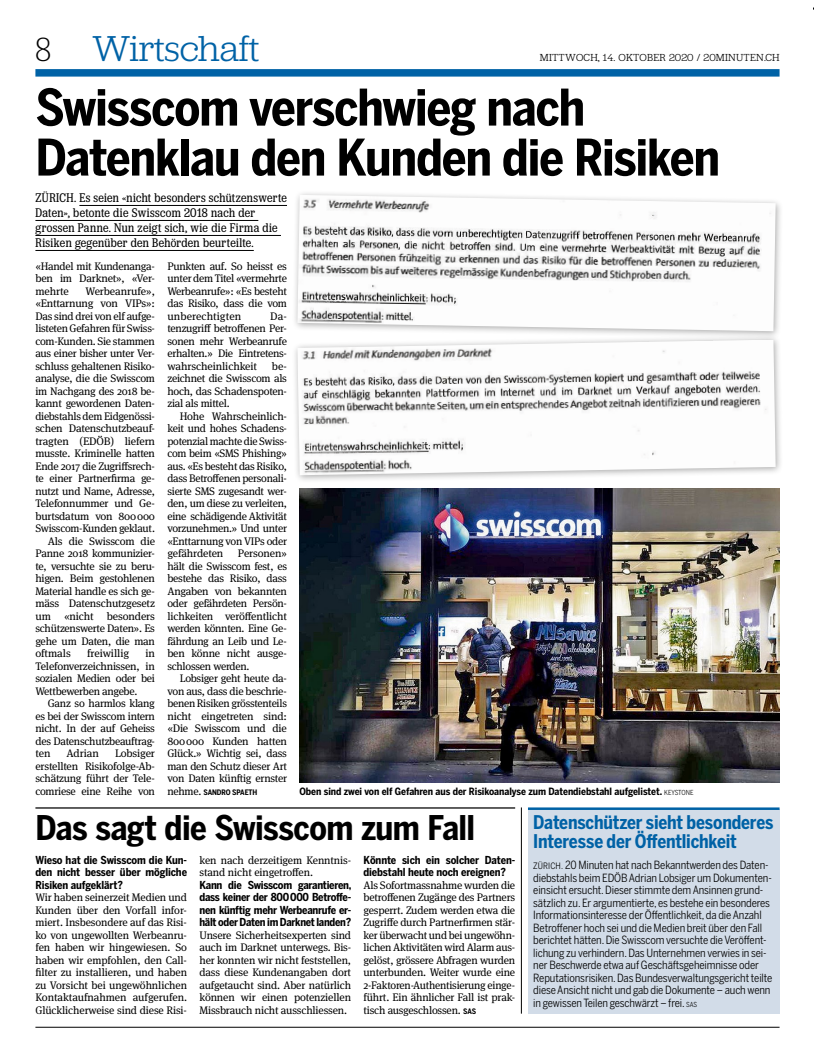
<style>
.page{position:relative;width:815px;height:1063px;background:#fff}
.page>*{position:absolute;margin:0;border:0;box-sizing:border-box;transform-origin:0 0}
.Aufmacher_40pt_Titel{font:700 50px/50px "Benton Sans Cond";letter-spacing:-.025em;color:#000}
.Seite_Rubrik{font:300 37.5px "Jubilat";letter-spacing:-.01em;color:#0062a6}
.Seite_Rubrik-2{font:300 35px "Jubilat Cond";color:#000}
.Zweitstofftitel_einz{font:700 33.75px "Benton Sans Cond";letter-spacing:-.015em;color:#000}
.Element_Titel_x21{font:700 18.75px/18.8px "Benton Sans Cond";letter-spacing:-.01em;color:#0062a6;scale:.96 1}
.Lead_x06{font:13.12px/15px "Jubilat Cond";letter-spacing:.025em;color:#000}
.Element__Text_x22{font:11.25px/12.5px "Benton Sans Cond";letter-spacing:-.01em;color:#000}
.Grundschrift_Einzug{font:11px/12.5px "Meta Serif OT";letter-spacing:-.025em;color:#000;text-align:justify}
.Inti_Antwort_x41{font:11px/12.5px "Meta Serif OT";letter-spacing:-.01em;color:#000;text-align:justify}
.Inti_Frage_x40{font:700 11px/12.5px "Benton Sans Cond";letter-spacing:-.01em;color:#000;text-align:justify}
.Grundschrift_x08{font:11px/12.5px "Meta Serif OT";letter-spacing:-.015em;color:#000;text-align:justify}
.Seite_Datum{font:300 10.62px "Jubilat";letter-spacing:.02em;color:#000}
.Legende_x11{font:700 10px "Benton Sans Cond";letter-spacing:-.005em;color:#000}
.Grundschrift_Einzug-2{font:700 7.5px "Benton Sans Cond";letter-spacing:-.015em;color:#000}
.s1{font-family:"Meta Serif OT";font-weight:400;font-size:11px}
.s2{font-weight:400;font-size:6.88px}
.s3{font-family:"Benton Sans Cond";font-weight:700;font-size:7.5px}
.s4{font-size:8.75px}
.s5{font-size:6.88px}
</style>
<div class="page">
<hr style="left:35px;top:1027px;width:745px;height:1px;background:#000">
<div style="left:35px;top:69px;width:745px;height:8px;background:#0062a6"></div>
<div style="left:292px;top:189px;width:492px;height:150px;background:#000;opacity:.34"></div>
<img style="left:297px;top:195px;width:479px;height:136px">
<div style="left:292px;top:334px;width:492px;height:149px;background:#000;opacity:.34"></div>
<img style="left:297px;top:340px;width:479px;height:135px">
<img style="left:299px;top:489px;width:480px;height:293px">
<hr style="left:35px;top:807px;width:480px;height:2px;background:#000">
<hr style="left:79px;top:205px;width:208px;height:1px;background:#000">
<hr style="left:35px;top:220px;width:223px;height:1px;background:#000">
<hr style="left:35px;top:235px;width:246px;height:1px;background:#000">
<hr style="left:35px;top:250px;width:219px;height:1px;background:#000">
<div style="left:528px;top:809px;width:252px;height:205px;background:#d2dce8"></div>
<hr style="left:528px;top:807px;width:252px;height:3px;background:#0062a6">
<hr style="left:521px;top:807px;width:1px;height:207px;background:#000">
<p class="Seite_Rubrik-2" style="left:35px;top:30px;width:17px">8</p>
<p class="Seite_Rubrik" style="left:92px;top:29px;width:169px">Wirtschaft</p>
<p class="Seite_Datum" style="left:540px;top:52px;width:241px">MITTWOCH, 14. OKTOBER 2020 / 20MINUTEN.CH</p>
<p class="Aufmacher_40pt_Titel" style="left:35px;top:82px;width:686px">Swisscom verschwieg nach<br>Datenklau den Kunden die Risiken</p>
<p class="Lead_x06" style="left:35px;top:190px;width:253px">ZÜRICH. Es seien «nicht besonders schützenswerte Daten», betonte die Swisscom 2018 nach der grossen Panne. Nun zeigt sich, wie die Firma die Risiken gegenüber den Behörden beurteilte.</p>
<p class="Grundschrift_Einzug" style="left:35px;top:260px;width:121px">«Handel mit Kundenanga&shy;ben im Darknet», «Ver&shy;mehrte</p>
<p class="Grundschrift_Einzug" style="left:167px;top:260px;width:121px">Punkten auf. So heisst es unter dem Titel «vermehrte Werbeanrufe»: «Es besteht das Risiko, dass die vom unberechtigten</p>
<p class="Grundschrift_Einzug" style="left:35px;top:285px;width:121px;text-indent:50px">Werbeanrufe», «Enttarnung von VIPs»:<br>Das sind drei von elf aufge&shy;listeten Gefahren für Swiss&shy;com-Kunden. Sie stammen aus einer bisher unter Ver&shy;schluss gehaltenen Risiko&shy;analyse, die die Swisscom im Nachgang des 2018 be&shy;kannt gewordenen Daten&shy;diebstahls dem Eidgenössi&shy;schen Datenschutzbeauf&shy;tragten (EDÖB) liefern musste. Kriminelle hatten Ende 2017 die Zugriffsrech&shy;te einer Partnerfirma ge&shy;nutzt und Name, Adresse, Telefonnummer und Ge&shy;burtsdatum von 800000<br>Swisscom-Kunden geklaut.</p>
<p class="Grundschrift_Einzug" style="left:35px;top:535px;width:121px;text-indent:12px">Als die Swisscom die Panne 2018 kommunizier&shy;te, versuchte sie zu beru&shy;higen. Beim gestohlenen Material handle es sich ge&shy;mäss Datenschutzgesetz um «nicht besonders schützenswerte Daten». Es gehe um Daten, die man oftmals</p>
<p class="Grundschrift_Einzug" style="left:167px;top:310px;width:121px;text-indent:103px">Da&shy;tenzugriff betroffenen Per&shy;sonen mehr Werbeanrufe erhalten.» Die Eintretens&shy;wahrscheinlichkeit</p>
<p class="Grundschrift_Einzug" style="left:167px;top:360px;width:121px;text-indent:105px">be&shy;zeichnet die Swisscom als hoch, das Schadenspoten&shy;zial als mittel.</p>
<p class="Grundschrift_Einzug" style="left:167px;top:410px;width:121px;text-indent:12px">Hohe Wahrscheinlich&shy;keit und hohes Schadens&shy;potenzial machte die Swiss&shy;com beim «SMS Phishing» aus. «Es besteht das Risiko, dass Betroffenen personali&shy;sierte SMS zugesandt wer&shy;den, um diese zu verleiten, eine schädigende Aktivität vorzunehmen.» Und unter «Enttarnung von VIPs oder gefährdeten</p>
<p class="Grundschrift_Einzug" style="left:167px;top:548px;width:121px;text-indent:70px">Personen» hält die Swisscom fest, es bestehe das Risiko, dass Angaben von bekannten oder gefährdeten Persön&shy;lichkeiten veröffentlicht werden könnten. Eine Ge&shy;fährdung an Leib und Le&shy;ben könne nicht ausge&shy;schlossen werden.</p>
<p class="Grundschrift_Einzug" style="left:167px;top:673px;width:121px;text-indent:12px">Lobsiger geht heute da&shy;von aus, dass die beschrie&shy;benen Risiken grösstenteils nicht eingetreten sind: «Die Swisscom und die 800000 Kunden hatten Glück.» Wichtig sei, dass man den Schutz dieser Art von Daten künftig ernster</p>
<p class="Grundschrift_Einzug-2" style="left:167px;top:788px;width:91px"><span class="s1">nehme.</span> SANDRO SPAETH</p>
<p class="Grundschrift_Einzug" style="left:87px;top:648px;width:43px">freiwillig</p>
<p class="Grundschrift_Einzug" style="left:35px;top:648px;width:121px;text-indent:110px">in Telefonverzeichnissen, in sozialen Medien oder bei Wettbewerben angebe.</p>
<p class="Grundschrift_Einzug" style="left:35px;top:698px;width:121px;text-indent:12px">Ganz so harmlos klang es bei der Swisscom intern nicht. In der auf Geheiss des Datenschutzbeauftrag&shy;ten</p>
<p class="Grundschrift_Einzug" style="left:35px;top:748px;width:121px;text-indent:80px">Lobsiger erstellten Risikofolge-Ab&shy;schätzung führt der Tele&shy;comriese eine Reihe von</p>
<p class="Grundschrift_Einzug" style="left:67px;top:748px;width:34px">Adrian</p>
<p class="Legende_x11" style="left:299px;top:785px;width:396px">Oben sind zwei von elf Gefahren aus der Risikoanalyse zum Datendiebstahl aufgelistet. <span class="s2">KEYSTONE</span></p>
<p class="Zweitstofftitel_einz" style="left:35px;top:808px;width:441px">Das sagt die Swisscom zum Fall</p>
<p class="Inti_Frage_x40" style="left:35px;top:853px;width:153px">Wieso hat die Swisscom die Kun&shy;den nicht besser über mögliche Risiken aufgeklärt?</p>
<p class="Inti_Antwort_x41" style="left:35px;top:891px;width:153px">Wir haben seinerzeit Medien und Kunden über den Vorfall infor&shy;miert. Insbesondere auf das Risi&shy;ko von ungewollten Werbeanru&shy;fen haben wir hingewiesen. So haben wir empfohlen, den Call&shy;filter zu installieren, und haben zu Vorsicht bei ungewöhnlichen Kontaktaufnahmen aufgerufen.<br>Glücklicherweise sind diese Risi-</p>
<p class="Inti_Frage_x40" style="left:364px;top:853px;width:153px">Könnte sich ein solcher Daten&shy;diebstahl heute noch ereignen?</p>
<p class="Inti_Antwort_x41" style="left:364px;top:879px;width:153px">Als Sofortmassnahme wurden die betroffenen Zugänge des Partners gesperrt. Zudem werden etwa die Zugriffe durch Partnerfirmen stär&shy;ker überwacht und bei ungewöhn&shy;lichen Aktivitäten wird Alarm aus&shy;gelöst, grössere Abfragen wurden unterbunden. Weiter wurde eine 2-Faktoren-Authentisierung einge&shy;führt. Ein ähnlicher Fall ist prak&shy;tisch ausgeschlossen. <span class="s3">SAS</span></p>
<p class="Inti_Antwort_x41" style="left:199px;top:854px;width:153px">ken nach derzeitigem Kenntnis&shy;stand nicht eingetroffen.</p>
<p class="Inti_Frage_x40" style="left:199px;top:878px;width:153px">Kann die Swisscom garantieren, dass keiner der 800000 Betroffe&shy;nen künftig mehr Werbeanrufe er&shy;hält oder Daten im Darknet landen?</p>
<p class="Grundschrift_x08" style="left:199px;top:929px;width:153px">Unsere Sicherheitsexperten sind auch im Darknet unterwegs. Bis&shy;her konnten wir nicht feststellen, dass diese Kundenangaben dort aufgetaucht sind. Aber natürlich können wir einen potenziellen Missbrauch nicht ausschliessen.</p>
<p class="Element_Titel_x21" style="left:533px;top:813px;width:252px">Datenschützer sieht besonderes<br>Interesse der Öffentlichkeit</p>
<p class="Element__Text_x22" style="left:533px;top:859px;width:241px"><span class="s4">ZÜRICH.</span> 20 Minuten hat nach Bekanntwerden des Daten&shy;diebstahls beim EDÖB Adrian Lobsiger um Dokumenten&shy;einsicht ersucht. Dieser stimmte dem Ansinnen grund&shy;sätzlich zu. Er argumentierte, es bestehe ein besonderes Informationsinteresse der Öffentlichkeit, da die Anzahl Betroffener hoch sei und die Medien breit über den Fall berichtet hätten. Die Swisscom versuchte die Veröffent&shy;lichung zu verhindern. Das Unternehmen verwies in sei&shy;ner Beschwerde etwa auf Geschäftsgeheimnisse oder Reputationsrisiken. Das Bundesverwaltungsgericht teilte diese Ansicht nicht und gab die Dokumente – auch wenn in gewissen Teilen geschwärzt – frei. <span class="s5">SAS</span></p>
</div>
